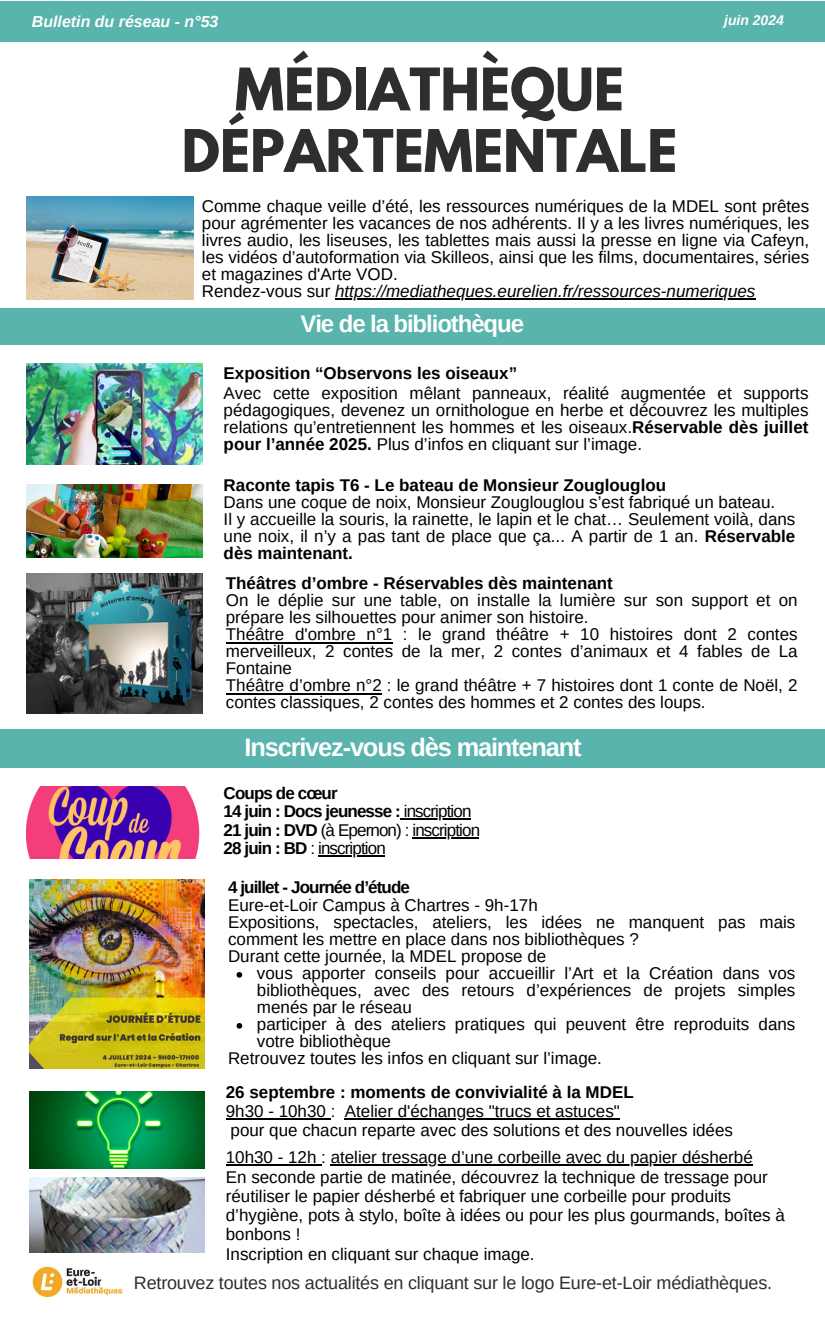
<style>
.page{position:relative;width:825px;height:1328px;background:#fff}
.page>*{position:absolute;margin:0;border:0;box-sizing:border-box;transform-origin:0 0}
.t1{font:700 52px/61.6px "League Spartan";color:#2e2e2e;text-align:center}
.t2{font:700 25.4px "Arimo";letter-spacing:-.045em;color:#fff}
.t3{font:700 24px "Arimo";letter-spacing:-.045em;color:#fff}
.t4{font:18px "Arimo";letter-spacing:-.01em;color:#2e2e2e}
.t5{font:17px/17px "Arimo";color:#000}
.t6{font:700 17px "Arimo";color:#000}
.t7{font:700 17px/18.4px "Arimo";letter-spacing:-.05em;color:#000}
.t8{font:italic 700 16px "Arimo";color:#fff}
.t9{font:italic 700 14px "Arimo";color:#fff}
.s1{font-style:italic}
.s2{font-weight:700}
.s3{font-weight:400}
</style>
<div class="page">
<div style="left:0;top:308px;width:825px;height:36px;background:#58b4ac"></div>
<div style="left:0;top:729px;width:825px;height:39px;background:#58b4ac"></div>
<div style="left:0;top:2px;width:825px;height:40px;background:#58b4ac"></div>
<img style="left:32px;top:1266px;width:91px;height:31px">
<img style="left:29px;top:880px;width:176px;height:189px">
<img style="left:27px;top:484px;width:175px;height:74px">
<img style="left:27px;top:364px;width:175px;height:100px">
<img style="left:27px;top:574px;width:175px;height:139px">
<img style="left:27px;top:786px;width:173px;height:72px">
<hr style="left:335px;top:298px;width:421px;height:2px;background:#000">
<svg style="left:237px;top:972px;width:5px;height:6px"></svg>
<svg style="left:237px;top:1023px;width:5px;height:6px"></svg>
<hr style="left:226px;top:642px;width:166px;height:1px;background:#000">
<hr style="left:226px;top:693px;width:156px;height:1px;background:#000">
<hr style="left:404px;top:819px;width:67px;height:1px;background:#000">
<hr style="left:412px;top:837px;width:67px;height:1px;background:#000">
<hr style="left:318px;top:855px;width:67px;height:2px;background:#000">
<img style="left:29px;top:1092px;width:176px;height:76px">
<hr style="left:226px;top:1118px;width:105px;height:2px;background:#000">
<hr style="left:345px;top:1118px;width:275px;height:2px;background:#000">
<hr style="left:226px;top:1164px;width:95px;height:2px;background:#000">
<hr style="left:331px;top:1164px;width:422px;height:2px;background:#000">
<img style="left:29px;top:1177px;width:176px;height:75px">
<img style="left:27px;top:196px;width:166px;height:104px">
<p class="t8" style="left:32px;top:12px;width:188px">Bulletin du réseau - n°53</p>
<p class="t9" style="left:724px;top:13px;width:61px">juin 2024</p>
<h1 class="t1" style="left:182px;top:65px;width:497px">MÉDIATHÈQUE<br>DÉPARTEMENTALE</h1>
<p class="t5" style="left:202px;top:198px;width:609px">Comme chaque veille d’été, les ressources numériques de la MDEL sont prêtes pour agrémenter les vacances de nos adhérents. Il y a les livres numériques, les livres audio, les liseuses, les tablettes mais aussi la presse en ligne via Cafeyn, les vidéos d’autoformation via Skilleos, ainsi que les films, documentaires, séries et magazines d'Arte VOD.<br>Rendez-vous sur <span class="s1">https://mediatheques.eurelien.fr/ressources-numeriques</span></p>
<h3 class="t3" style="left:301px;top:310px;width:225px">Vie de la bibliothèque</h3>
<p class="t6" style="left:224px;top:364px;width:295px">Exposition “Observons les oiseaux”</p>
<p class="t5" style="left:224px;top:385px;width:586px;text-align:justify">Avec cette exposition mêlant panneaux, réalité augmentée et supports pédagogiques, devenez un ornithologue en herbe et découvrez les multiples relations qu’entretiennent les hommes et les oiseaux.<span class="s2">Réservable dès juillet pour l’année 2025.</span> Plus d’infos en cliquant sur l’image.</p>
<p class="t6" style="left:224px;top:476px;width:444px">Raconte tapis T6 - Le bateau de Monsieur Zouglouglou</p>
<p class="t5" style="left:224px;top:494px;width:573px">Dans une coque de noix, Monsieur Zouglouglou s’est fabriqué un bateau.<br>Il y accueille la souris, la rainette, le lapin et le chat… Seulement voilà, dans une noix, il n’y a pas tant de place que ça... A partir de 1 an. <span class="s2">Réservable dès maintenant.</span></p>
<p class="t6" style="left:226px;top:574px;width:389px">Théâtres d’ombre - Réservables dès maintenant</p>
<p class="t5" style="left:226px;top:592px;width:573px">On le déplie sur une table, on installe la lumière sur son support et on prépare les silhouettes pour animer son histoire.<br>Théâtre d'ombre n°1 : le grand théâtre + 10 histoires dont 2 contes merveilleux, 2 contes de la mer, 2 contes d’animaux et 4 fables de La Fontaine<br>Théâtre d’ombre n°2 : le grand théâtre + 7 histoires dont 1 conte de Noël, 2 contes classiques, 2 contes des hommes et 2 contes des loups.</p>
<h2 class="t2" style="left:245px;top:733px;width:339px">Inscrivez-vous dès maintenant</h2>
<p class="t7" style="left:224px;top:784px;width:258px">Coups de cœur<br>14 juin : Docs jeunesse : <span class="s3">inscription<br></span>21 juin : DVD <span class="s3">(à Epernon) : inscription<br></span>28 juin : BD <span class="s3">: inscription</span></p>
<p class="t7" style="left:228px;top:878px;width:184px">4 juillet - Journée d’étude</p>
<p class="t5" style="left:228px;top:897px;width:569px">Eure-et-Loir Campus à Chartres - 9h-17h<br>Expositions, spectacles, ateliers, les idées ne manquent pas mais comment les mettre en place dans nos bibliothèques ?<br>Durant cette journée, la MDEL propose de</p>
<p class="t5" style="left:257px;top:965px;width:540px">vous apporter conseils pour accueillir l’Art et la Création dans vos</p>
<p class="t5" style="left:257px;top:982px;width:540px">bibliothèques, avec des retours d’expériences de projets simples</p>
<p class="t5" style="left:257px;top:999px;width:156px">menés par le réseau</p>
<p class="t5" style="left:257px;top:1016px;width:540px">participer à des ateliers pratiques qui peuvent être reproduits dans</p>
<p class="t5" style="left:257px;top:1033px;width:136px">votre bibliothèque</p>
<p class="t5" style="left:228px;top:1050px;width:375px">Retrouvez toutes les infos en cliquant sur l’image.</p>
<p class="t6" style="left:226px;top:1083px;width:409px">26 septembre : moments de convivialité à la MDEL</p>
<p class="t5" style="left:226px;top:1102px;width:509px;line-height:19.2px">9h30 - 10h30 : Atelier d'échanges "trucs et astuces"<br>pour que chacun reparte avec des solutions et des nouvelles idées</p>
<p class="t5" style="left:226px;top:1148px;width:561px;line-height:19.2px">10h30 - 12h : atelier tressage d’une corbeille avec du papier désherbé<br>En seconde partie de matinée, découvrez la technique de tressage pour réutiliser le papier désherbé et fabriquer une corbeille pour produits d’hygiène, pots à stylo, boîte à idées ou pour les plus gourmands, boîtes à bonbons !<br>Inscription en cliquant sur chaque image.</p>
<p class="t4" style="left:134px;top:1273px;width:640px">Retrouvez toutes nos actualités en cliquant sur le logo Eure-et-Loir médiathèques.</p>
</div>
